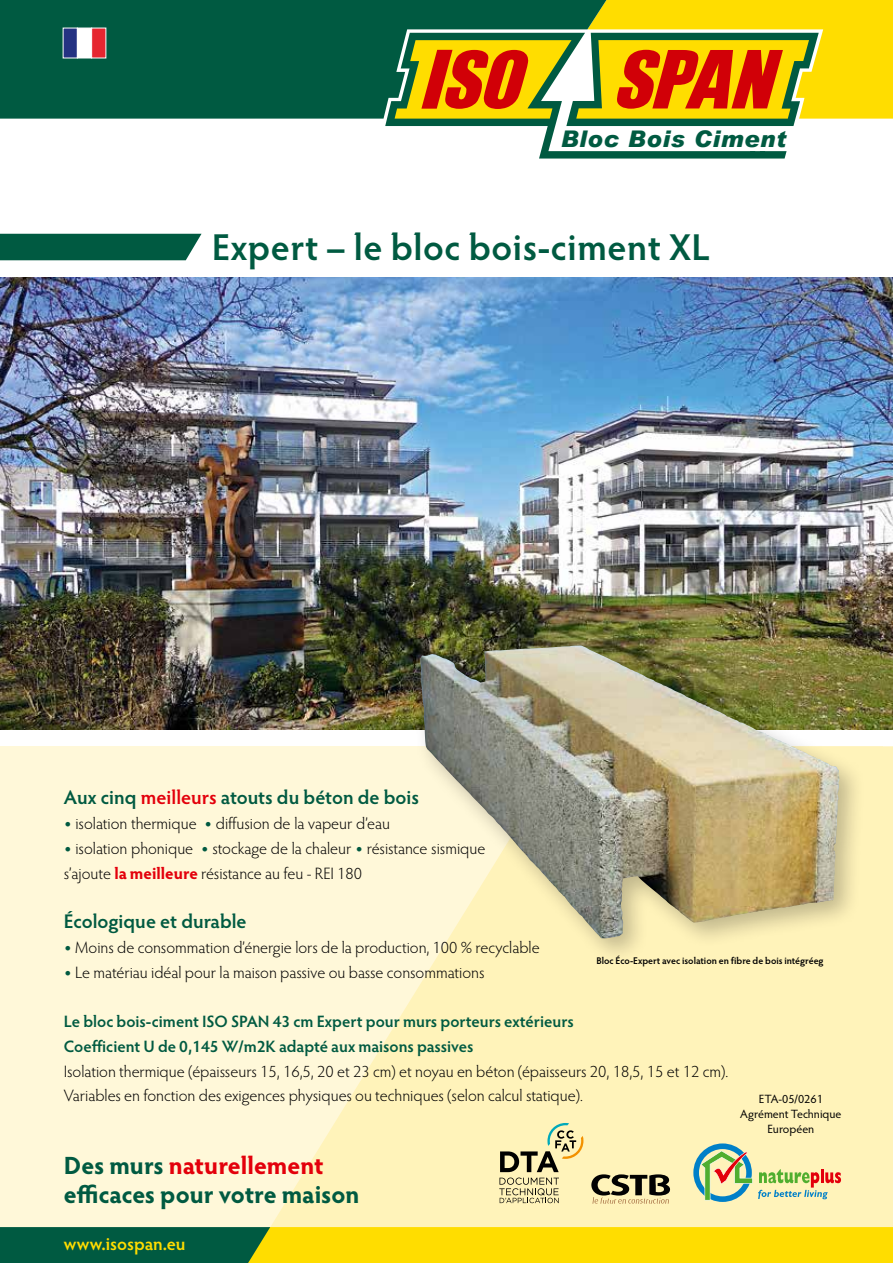
<style>
.page{position:relative;width:893px;height:1263px;background:#fff}
.page>*{position:absolute;margin:0;border:0;box-sizing:border-box;transform-origin:0 0}
.t1{font:600 37.5px "Hypatia Sans Pro";letter-spacing:.015em;color:#005a41}
.t2{font:700 24.9px/29.1px "Hypatia Sans Pro";letter-spacing:-.005em;color:#005a41}
.t3{font:italic 900 22.95px "Arial";letter-spacing:.03em;color:#005a41}
.t4{font:600 19.8px "Hypatia Sans Pro";color:#005a41}
.t5{font:600 18px "Hypatia Sans Pro";letter-spacing:-.005em;color:#fd0}
.t6{font:300 16.5px/24.8px "Hypatia Sans Pro";color:#000}
.t7{font:600 16.5px/24.8px "Hypatia Sans Pro";color:#005a41}
.t8{font:12px/15px "Hypatia Sans Pro";color:#000;text-align:center}
.t9{font:600 9.75px "Hypatia Sans Pro";color:#000}
.s1{color:#e3000b}
.s2{font-weight:600;font-size:19.8px;color:#005a41}
.s3{font-weight:700;color:#e3000b}
</style>
<div class="page">
<div style="left:0;top:746px;width:883px;height:517px;background:#fff8d9"></div>
<svg style="left:270px;top:746px;width:623px;height:481px;fill:#fff3ba"></svg>
<svg style="left:0;top:1227px;width:893px;height:36px;background:#b5b713"></svg>
<div style="left:0;top:0;width:389px;height:119px;background:#005a41"></div>
<svg style="left:385px;top:33px;width:402px;height:126px;fill:#005a41"></svg>
<svg style="left:389px;top:0;width:504px;height:152px"></svg>
<div style="left:0;top:234px;width:202px;height:26px;background:#005a41"></div>
<img style="left:0;top:277px;width:893px;height:452px">
<div style="left:411px;top:636px;width:455px;height:329px;background:#000;opacity:.25"></div>
<img style="left:420px;top:646px;width:162px;height:270px">
<div style="left:63px;top:28px;width:15px;height:30px;background:#243282"></div>
<div style="left:77px;top:28px;width:15px;height:30px;background:#fff"></div>
<div style="left:91px;top:28px;width:15px;height:30px;background:#e62630;border:1px solid #fff"></div>
<div style="left:558px;top:127px;width:233px;height:24px;background:#fff"></div>
<svg style="left:693px;top:1143px;width:148px;height:59px;background:#ced2a6"></svg>
<svg style="left:499px;top:1123px;width:84px;height:80px;background:#d4cb9a"></svg>
<svg style="left:591px;top:1174px;width:79px;height:30px;background:#9c9370"></svg>
<h3 class="t3" style="left:561px;top:125px;width:227px">Bloc Bois Ciment</h3>
<h1 class="t1" style="left:212px;top:221px;width:500px">Expert – le bloc bois-ciment XL</h1>
<p class="t4" style="left:64px;top:784px;width:357px">Aux cinq <span class="s1">meilleurs</span> atouts du béton de bois</p>
<p class="t6" style="left:64px;top:811px;width:328px"><span class="s2">•</span> isolation thermique <span class="s2">•</span> diffusion de la vapeur d’eau</p>
<p class="t6" style="left:64px;top:835px;width:423px"><span class="s2">•</span> isolation phonique <span class="s2">•</span> stockage de la chaleur <span class="s2">•</span> résistance sismique s’ajoute <span class="s3">la meilleure</span> résistance au feu - REI 180</p>
<p class="t4" style="left:64px;top:908px;width:184px">Écologique et durable</p>
<p class="t6" style="left:64px;top:934px;width:477px"><span class="s2">•</span> Moins de consommation d’énergie lors de la production, 100 % recyclable</p>
<p class="t6" style="left:64px;top:959px;width:422px"><span class="s2">•</span> Le matériau idéal pour la maison passive ou basse consommations</p>
<p class="t7" style="left:64px;top:1008px;width:511px">Le bloc bois-ciment ISO SPAN 43 cm Expert pour murs porteurs extérieurs<br>Coefficient U de 0,145 W/m2K adapté aux maisons passives</p>
<p class="t6" style="left:64px;top:1058px;width:666px">Isolation thermique (épaisseurs 15, 16,5, 20 et 23 cm) et noyau en béton (épaisseurs 20, 18,5, 15 et 12 cm).<br>Variables en fonction des exigences physiques ou techniques (selon calcul statique).</p>
<p class="t9" style="left:596px;top:954px;width:229px">Bloc Éco-Expert avec isolation en fibre de bois intégréeg</p>
<p class="t8" style="left:740px;top:1090px;width:103px">ETA-05/0261<br>Agrément Technique<br>Européen</p>
<h2 class="t2" style="left:64px;top:1149px;width:297px">Des murs <span class="s1">naturellement </span>efficaces pour votre maison</h2>
<p class="t5" style="left:64px;top:1231px;width:123px">www.isospan.eu</p>
</div>
